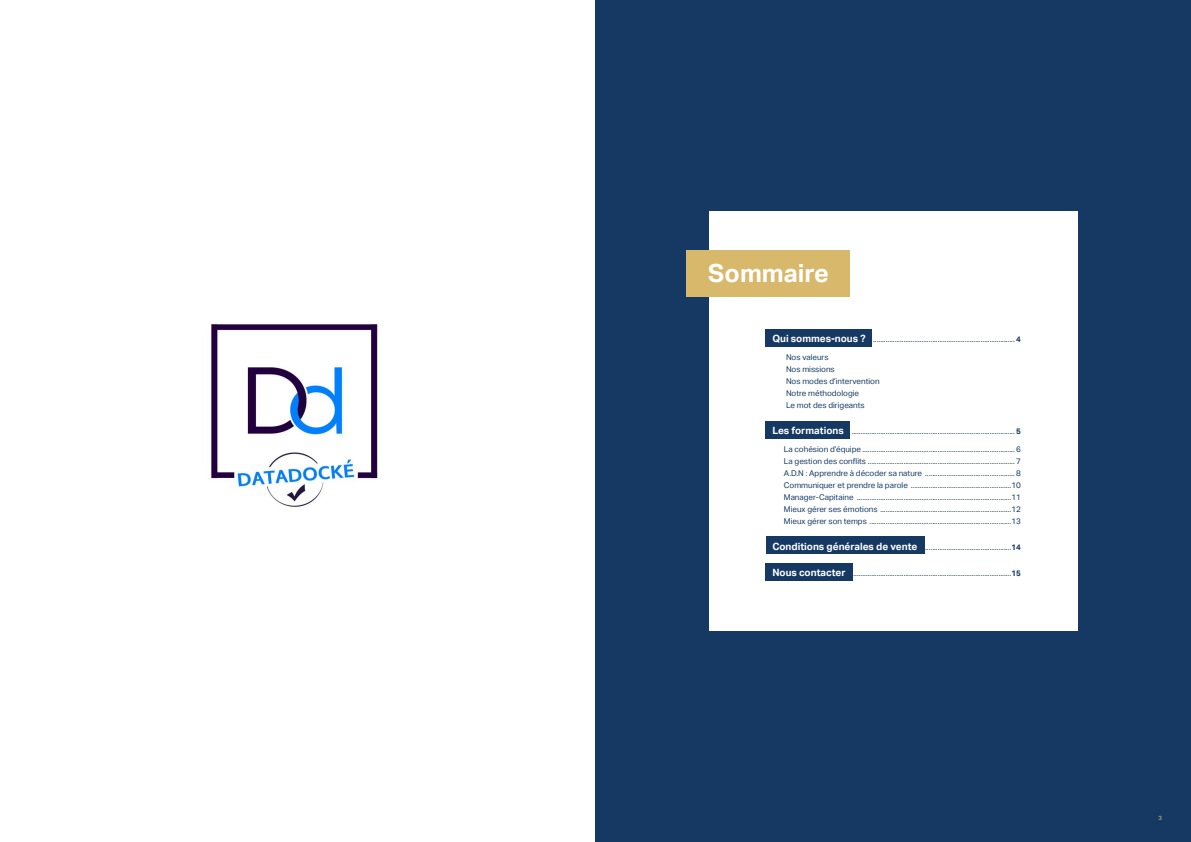
<style>
.page{position:relative;width:1191px;height:842px;background:#fff}
.page>*{position:absolute;margin:0;border:0;box-sizing:border-box;transform-origin:0 0}
.t1{font:700 25px "Aktiv Grotesk";color:#fff}
.t2{font:8px/12px "Aktiv Grotesk";color:#153963}
.t3{font:500 6px "Aktiv Grotesk";color:#b5ab75}
.s1{font-weight:700;font-size:10px;color:#fff}
.s2{font-weight:700}
</style>
<div class="page">
<div style="left:595px;top:0;width:596px;height:842px;background:#153963"></div>
<div style="left:709px;top:211px;width:368px;height:420px;background:#fff"></div>
<div style="left:765px;top:329px;width:106px;height:18px;background:#153963"></div>
<div style="left:765px;top:536px;width:159px;height:18px;background:#153963"></div>
<div style="left:765px;top:563px;width:88px;height:18px;background:#153963"></div>
<div style="left:765px;top:421px;width:85px;height:18px;background:#153963"></div>
<div style="left:687px;top:250px;width:163px;height:46px;background:#d8b86a"></div>
<img style="left:211px;top:324px;width:167px;height:183px">
<p class="t1" style="left:708px;top:259px;width:122px">Sommaire</p>
<p class="t2" style="left:772px;top:333px;width:250px"><span class="s1">Qui sommes-nous ?</span> ............................................................................... <span class="s2">4</span></p>
<p class="t2" style="left:786px;top:351px;width:95px">Nos valeurs<br>Nos missions<br>Nos modes d’intervention<br>Notre méthodologie<br>Le mot des dirigeants</p>
<p class="t2" style="left:772px;top:425px;width:250px"><span class="s1">Les formations</span> ........................................................................................... <span class="s2">5</span></p>
<p class="t2" style="left:784px;top:443px;width:238px;text-align:justify">La cohésion d’équipe ..................................................................................... 6<br>La gestion des conflits .................................................................................. 7<br>A.D.N : Apprendre à décoder sa nature .................................................. 8<br>Communiquer et prendre la parole ........................................................10<br>Manager-Capitaine ......................................................................................11<br>Mieux gérer ses émotions .........................................................................12<br>Mieux gérer son temps ...............................................................................13</p>
<p class="t2" style="left:772px;top:541px;width:250px"><span class="s1">Conditions générales de vente</span> ................................................<span class="s2">14</span></p>
<p class="t2" style="left:772px;top:567px;width:250px"><span class="s1">Nous contacter</span> ........................................................................................<span class="s2">15</span></p>
<p class="t3" style="left:1158px;top:814px;width:5px">3</p>
</div>
